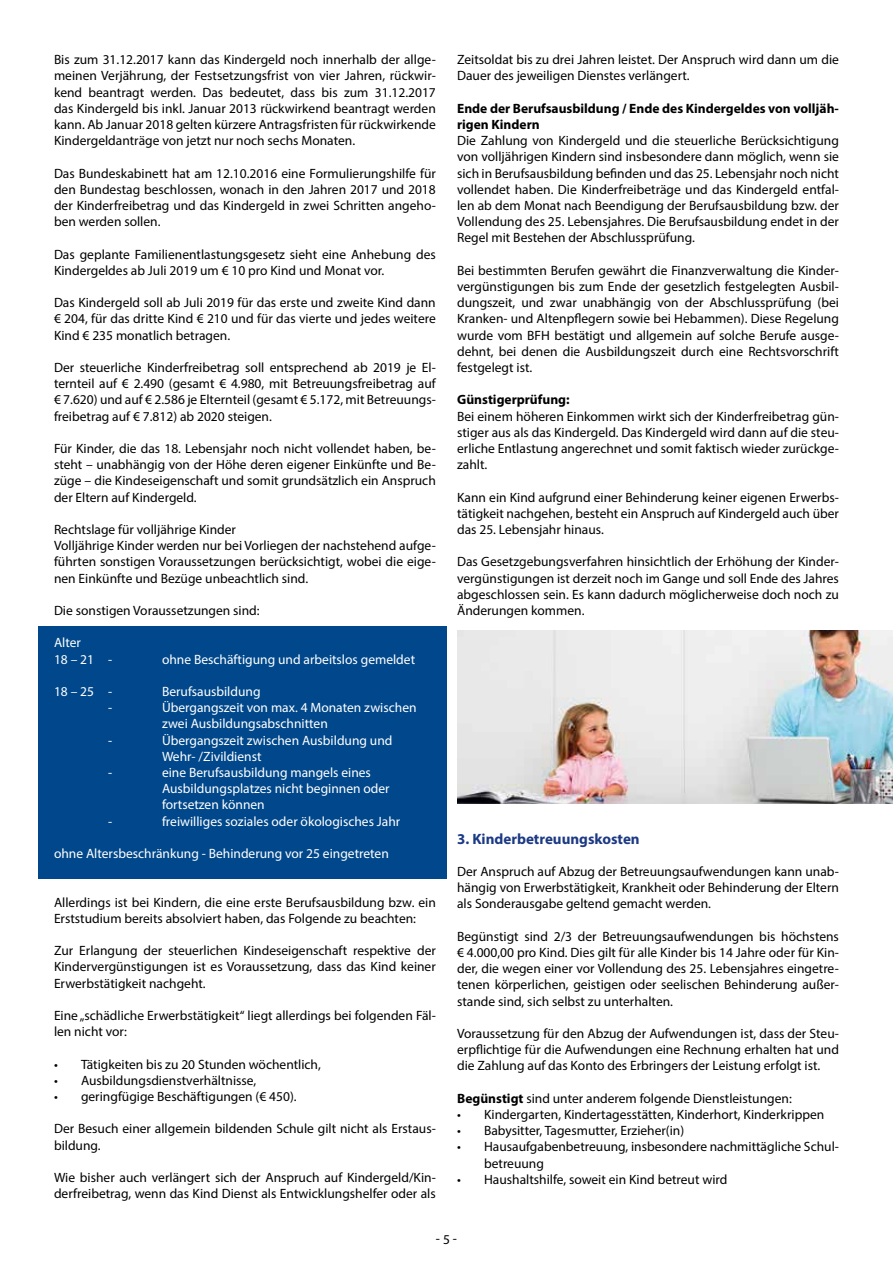
<style>
.page{position:relative;width:893px;height:1263px;background:#fff}
.page>*{position:absolute;margin:0;border:0;box-sizing:border-box;transform-origin:0 0}
.t1{font:700 15px "Myriad Pro";color:#1c3984}
.t2{font:13.5px/16.2px "Myriad Pro";color:#000;text-align:justify}
.t3{font:13.5px/16.2px "Myriad Pro";color:#fff}
.t4{font:700 13.5px/16.2px "Myriad Pro";color:#000}
.s1{font-weight:700}
</style>
<div class="page">
<div style="left:38px;top:626px;width:408px;height:253px;background:#00488b"></div>
<img style="left:457px;top:630px;width:436px;height:174px">
<p class="t2" style="left:54px;top:51px;width:383px">Bis zum 31.12.2017 kann das Kindergeld noch innerhalb der allge&shy;meinen Verjährung, der Festsetzungsfrist von vier Jahren, rückwir&shy;kend beantragt werden. Das bedeutet, dass bis zum 31.12.2017 das Kindergeld bis inkl. Januar 2013 rückwirkend beantragt werden kann. Ab Januar 2018 gelten kürzere Antragsfristen für rückwirkende Kindergeldanträge von jetzt nur noch sechs Monaten.</p>
<p class="t2" style="left:54px;top:165px;width:383px">Das Bundeskabinett hat am 12.10.2016 eine Formulierungshilfe für den Bundestag beschlossen, wonach in den Jahren 2017 und 2018 der Kinderfreibetrag und das Kindergeld in zwei Schritten angeho&shy;ben werden sollen.</p>
<p class="t2" style="left:54px;top:246px;width:383px">Das geplante Familienentlastungsgesetz sieht eine Anhebung des<br>Kindergeldes ab Juli 2019 um € 10 pro Kind und Monat vor.</p>
<p class="t2" style="left:54px;top:294px;width:383px">Das Kindergeld soll ab Juli 2019 für das erste und zweite Kind dann € 204, für das dritte Kind € 210 und für das vierte und jedes weitere Kind € 235 monatlich betragen.</p>
<p class="t2" style="left:54px;top:359px;width:383px">Der steuerliche Kinderfreibetrag soll entsprechend ab 2019 je El&shy;ternteil auf € 2.490 (gesamt € 4.980, mit Betreuungsfreibetrag auf € 7.620) und auf € 2.586 je Elternteil (gesamt € 5.172, mit Betreuungs&shy;freibetrag auf € 7.812) ab 2020 steigen.</p>
<p class="t2" style="left:54px;top:440px;width:383px">Für Kinder, die das 18. Lebensjahr noch nicht vollendet haben, be&shy;steht – unabhängig von der Höhe deren eigener Einkünfte und Be&shy;züge – die Kindeseigenschaft und somit grundsätzlich ein Anspruch der Eltern auf Kindergeld.</p>
<p class="t2" style="left:54px;top:521px;width:383px;text-align:left">Rechtslage für volljährige Kinder<br>Volljährige Kinder werden nur bei Vorliegen der nachstehend aufge&shy;führten sonstigen Voraussetzungen berücksichtigt, wobei die eige&shy;nen Einkünfte und Bezüge unbeachtlich sind.</p>
<p class="t2" style="left:54px;top:602px;width:207px">Die sonstigen Voraussetzungen sind:</p>
<p class="t3" style="left:54px;top:634px;width:60px">Alter<br>18 – 21 -</p>
<p class="t3" style="left:162px;top:651px;width:255px">ohne Beschäftigung und arbeitslos gemeldet</p>
<p class="t3" style="left:54px;top:683px;width:60px">18 – 25 -</p>
<p class="t3" style="left:162px;top:683px;width:100px">Berufsausbildung</p>
<p class="t3" style="left:108px;top:699px;width:6px">-</p>
<p class="t3" style="left:162px;top:699px;width:256px">Übergangszeit von max. 4 Monaten zwischen zwei Ausbildungsabschnitten</p>
<p class="t3" style="left:108px;top:732px;width:6px">-</p>
<p class="t3" style="left:162px;top:732px;width:232px">Übergangszeit zwischen Ausbildung und<br>Wehr- /Zivildienst</p>
<p class="t3" style="left:108px;top:764px;width:6px">-</p>
<p class="t3" style="left:162px;top:764px;width:229px">eine Berufsausbildung mangels eines<br>Ausbildungsplatzes nicht beginnen oder fortsetzen können</p>
<p class="t3" style="left:108px;top:813px;width:6px">-</p>
<p class="t3" style="left:162px;top:813px;width:240px">freiwilliges soziales oder ökologisches Jahr</p>
<p class="t3" style="left:54px;top:845px;width:336px">ohne Altersbeschränkung - Behinderung vor 25 eingetreten</p>
<p class="t2" style="left:54px;top:894px;width:383px">Allerdings ist bei Kindern, die eine erste Berufsausbildung bzw. ein<br>Erststudium bereits absolviert haben, das Folgende zu beachten:</p>
<p class="t2" style="left:54px;top:942px;width:383px">Zur Erlangung der steuerlichen Kindeseigenschaft respektive der Kindervergünstigungen ist es Voraussetzung, dass das Kind keiner Erwerbstätigkeit nachgeht.</p>
<p class="t2" style="left:54px;top:1007px;width:383px">Eine „schädliche Erwerbstätigkeit“ liegt allerdings bei folgenden Fäl&shy;len nicht vor:</p>
<p class="t2" style="left:54px;top:1056px;width:268px">• Tätigkeiten bis zu 20 Stunden wöchentlich,</p>
<p class="t2" style="left:54px;top:1072px;width:204px">• Ausbildungsdienstverhältnisse,</p>
<p class="t2" style="left:54px;top:1088px;width:244px">• geringfügige Beschäftigungen (€ 450).</p>
<p class="t2" style="left:54px;top:1120px;width:383px">Der Besuch einer allgemein bildenden Schule gilt nicht als Erstaus&shy;bildung.</p>
<p class="t2" style="left:54px;top:1169px;width:383px">Wie bisher auch verlängert sich der Anspruch auf Kindergeld/Kin&shy;derfreibetrag, wenn das Kind Dienst als Entwicklungshelfer oder als</p>
<p class="t2" style="left:457px;top:51px;width:383px">Zeitsoldat bis zu drei Jahren leistet. Der Anspruch wird dann um die<br>Dauer des jeweiligen Dienstes verlängert.</p>
<p class="t4" style="left:457px;top:100px;width:383px">Ende der Berufsausbildung / Ende des Kindergeldes von volljäh&shy;rigen Kindern</p>
<p class="t2" style="left:457px;top:132px;width:383px">Die Zahlung von Kindergeld und die steuerliche Berücksichtigung von volljährigen Kindern sind insbesondere dann möglich, wenn sie sich in Berufsausbildung befinden und das 25. Lebensjahr noch nicht vollendet haben. Die Kinderfreibeträge und das Kindergeld entfal&shy;len ab dem Monat nach Beendigung der Berufsausbildung bzw. der Vollendung des 25. Lebensjahres. Die Berufsausbildung endet in der Regel mit Bestehen der Abschlussprüfung.</p>
<p class="t2" style="left:457px;top:262px;width:383px">Bei bestimmten Berufen gewährt die Finanzverwaltung die Kinder&shy;vergünstigungen bis zum Ende der gesetzlich festgelegten Ausbil&shy;dungszeit, und zwar unabhängig von der Abschlussprüfung (bei Kranken- und Altenpflegern sowie bei Hebammen). Diese Regelung wurde vom BFH bestätigt und allgemein auf solche Berufe ausge&shy;dehnt, bei denen die Ausbildungszeit durch eine Rechtsvorschrift festgelegt ist.</p>
<p class="t4" style="left:457px;top:391px;width:114px">Günstigerprüfung:</p>
<p class="t2" style="left:457px;top:408px;width:383px">Bei einem höheren Einkommen wirkt sich der Kinderfreibetrag gün&shy;stiger aus als das Kindergeld. Das Kindergeld wird dann auf die steu&shy;erliche Entlastung angerechnet und somit faktisch wieder zurückge&shy;zahlt.</p>
<p class="t2" style="left:457px;top:489px;width:383px">Kann ein Kind aufgrund einer Behinderung keiner eigenen Erwerbs&shy;tätigkeit nachgehen, besteht ein Anspruch auf Kindergeld auch über das 25. Lebensjahr hinaus.</p>
<p class="t2" style="left:457px;top:553px;width:383px">Das Gesetzgebungsverfahren hinsichtlich der Erhöhung der Kinder&shy;vergünstigungen ist derzeit noch im Gange und soll Ende des Jahres abgeschlossen sein. Es kann dadurch möglicherweise doch noch zu Änderungen kommen.</p>
<p class="t1" style="left:457px;top:829px;width:184px">3. Kinderbetreuungskosten</p>
<p class="t2" style="left:457px;top:863px;width:383px">Der Anspruch auf Abzug der Betreuungsaufwendungen kann unab&shy;hängig von Erwerbstätigkeit, Krankheit oder Behinderung der Eltern als Sonderausgabe geltend gemacht werden.</p>
<p class="t2" style="left:457px;top:928px;width:383px">Begünstigt sind 2/3 der Betreuungsaufwendungen bis höchstens € 4.000,00 pro Kind. Dies gilt für alle Kinder bis 14 Jahre oder für Kin&shy;der, die wegen einer vor Vollendung des 25. Lebensjahres eingetre&shy;tenen körperlichen, geistigen oder seelischen Behinderung außer&shy;stande sind, sich selbst zu unterhalten.</p>
<p class="t2" style="left:457px;top:1025px;width:383px">Voraussetzung für den Abzug der Aufwendungen ist, dass der Steu&shy;erpflichtige für die Aufwendungen eine Rechnung erhalten hat und die Zahlung auf das Konto des Erbringers der Leistung erfolgt ist.</p>
<p class="t2" style="left:457px;top:1090px;width:336px"><span class="s1">Begünstigt</span> sind unter anderem folgende Dienstleistungen:</p>
<p class="t2" style="left:457px;top:1106px;width:369px">• Kindergarten, Kindertagesstätten, Kinderhort, Kinderkrippen</p>
<p class="t2" style="left:457px;top:1122px;width:229px">• Babysitter, Tagesmutter, Erzieher(in)</p>
<p class="t2" style="left:484px;top:1138px;width:356px;text-indent:-27px">• Hausaufgabenbetreuung, insbesondere nachmittägliche Schul&shy;betreuung</p>
<p class="t2" style="left:457px;top:1171px;width:272px">• Haushaltshilfe, soweit ein Kind betreut wird</p>
<p class="t2" style="left:436px;top:1231px;width:23px">- 5 -</p>
</div>
